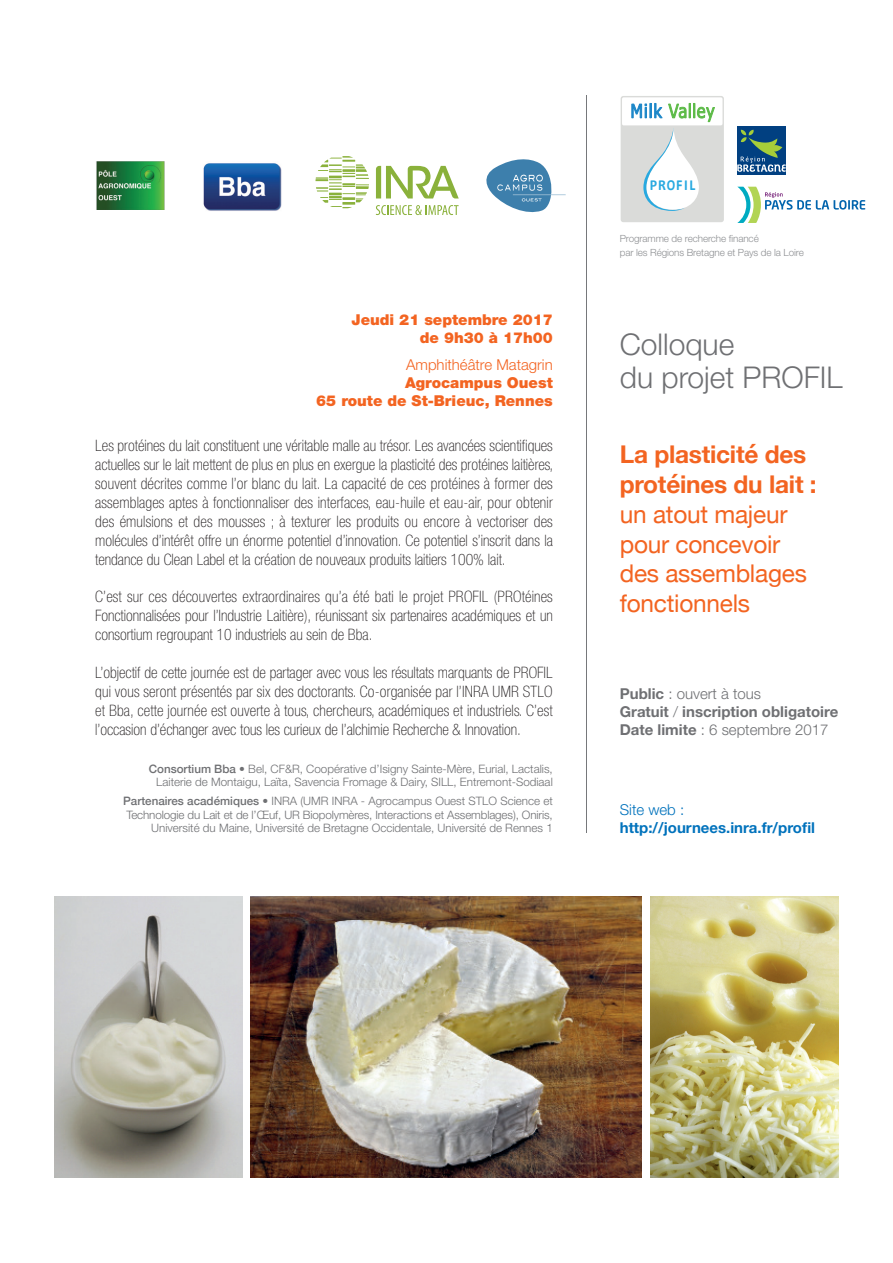
<style>
.page{position:relative;width:893px;height:1263px;background:#fff}
.page>*{position:absolute;margin:0;border:0;box-sizing:border-box;transform-origin:0 0}
.t1{font:300 30px/33px "Helvetica Neue LT Std";color:#6f7073}
.t2{font:24.45px/29.8px "Helvetica Neue";letter-spacing:-.01em;color:#f36421}
.t3{font:700 24.45px/29.8px "Helvetica Neue";letter-spacing:-.01em;color:#f36421}
.t4{font:100 condensed 15.75px/18.9px "Helvetica Neue LT Std";color:#231f20;text-align:justify}
.t5{font:700 15.3px "Calibri";letter-spacing:.08em;color:#28a9e0;scale:.91 1}
.t6{font:700 15px/18px "Helvetica Neue LT Std";color:#6f7073}
.t7{font:900 15px/18px "Helvetica Neue LT Std";color:#f36421;text-align:right}
.t8{font:700 15px "Helvetica Neue LT Std";color:#0072bc}
.t9{font:300 15px "Helvetica Neue LT Std";color:#f36421}
.t10{font:300 15px "Helvetica Neue LT Std";color:#0072bc}
.t11{font:300 11.55px/14px "Helvetica Neue LT Std";color:#6f7073;text-align:right}
.t12{font:300 9.9px/13.5px "Helvetica Neue LT Std";letter-spacing:-.01em;color:#8d8f92}
.s1{font-family:"Helvetica Neue";font-weight:500}
.s2{font-weight:300}
</style>
<div class="page">
<svg style="left:376px;top:166px;width:83px;height:32px"></svg>
<svg style="left:315px;top:156px;width:54px;height:52px"></svg>
<svg style="left:376px;top:205px;width:83px;height:10px"></svg>
<svg style="left:486px;top:159px;width:80px;height:53px"></svg>
<hr style="left:513px;top:195px;width:38px;height:1px;background:#fff">
<img style="left:203px;top:163px;width:79px;height:48px">
<hr style="left:586px;top:95px;width:1px;height:737px;background:#76787b">
<img style="left:250px;top:896px;width:392px;height:282px">
<img style="left:650px;top:896px;width:189px;height:282px">
<img style="left:54px;top:896px;width:188px;height:282px">
<img style="left:96px;top:162px;width:69px;height:48px">
<div style="left:621px;top:96px;width:103px;height:126px;background:#dadbd9;border-radius:3px"></div>
<div style="left:622px;top:97px;width:100px;height:28px;background:#fff;border-radius:2px"></div>
<svg style="left:632px;top:103px;width:83px;height:108px"></svg>
<div style="left:737px;top:126px;width:49px;height:49px;background:#014081"></div>
<svg style="left:737px;top:129px;width:49px;height:43px"></svg>
<svg style="left:737px;top:187px;width:128px;height:36px"></svg>
<p class="t7" style="left:351px;top:311px;width:203px">Jeudi 21 septembre 2017 de 9h30 à 17h00</p>
<p class="t9" style="left:406px;top:355px;width:148px">Amphithéâtre Matagrin</p>
<p class="t7" style="left:316px;top:373px;width:238px">Agrocampus Ouest<br>65 route de St-Brieuc, Rennes</p>
<p class="t4" style="left:95px;top:436px;width:460px">Les protéines du lait constituent une véritable malle au trésor. Les avancées scientifiques actuelles sur le lait mettent de plus en plus en exergue la plasticité des protéines laitières, souvent décrites comme l’or blanc du lait. La capacité de ces protéines à former des assemblages aptes à fonctionnaliser des interfaces, eau-huile et eau-air, pour obtenir des émulsions et des mousses ; à texturer les produits ou encore à vectoriser des molécules d’intérêt offre un énorme potentiel d’innovation. Ce potentiel s’inscrit dans la tendance du Clean Label et la création de nouveaux produits laitiers 100% lait.</p>
<p class="t4" style="left:95px;top:587px;width:459px">C’est sur ces découvertes extraordinaires qu’a été bati le projet PROFIL (PROtéines Fonctionnalisées pour l’Industrie Laitière), réunissant six partenaires académiques et un consortium regroupant 10 industriels au sein de Bba.</p>
<p class="t4" style="left:95px;top:663px;width:459px">L’objectif de cette journée est de partager avec vous les résultats marquants de PROFIL qui vous seront présentés par six des doctorants. Co-organisée par l’INRA UMR STLO et Bba, cette journée est ouverte à tous, chercheurs, académiques et industriels. C’est l’occasion d’échanger avec tous les curieux de l’alchimie Recherche &amp; Innovation.</p>
<p class="t11" style="left:149px;top:761px;width:405px"><span class="s1">Consortium Bba •</span> Bel, CF&amp;R, Coopérative d’Isigny Sainte-Mère, Eurial, Lactalis,<br>Laiterie de Montaigu, Laïta, Savencia Fromage &amp; Dairy, SILL, Entremont-Sodiaal</p>
<p class="t11" style="left:123px;top:793px;width:431px"><span class="s1">Partenaires académiques •</span> INRA (UMR INRA - Agrocampus Ouest STLO Science et<br>Technologie du Lait et de l’Œuf, UR Biopolymères, Interactions et Assemblages), Oniris,<br>Université du Maine, Université de Bretagne Occidentale, Université de Rennes 1</p>
<p class="t5" style="left:650px;top:176px;width:52px">PROFIL</p>
<p class="t12" style="left:620px;top:232px;width:186px">Programme de recherche financé<br>par les Régions Bretagne et Pays de la Loire</p>
<h1 class="t1" style="left:620px;top:327px;width:224px">Colloque<br>du projet PROFIL</h1>
<h2 class="t3" style="left:620px;top:440px;width:198px">La plasticité des protéines du lait :</h2>
<h2 class="t2" style="left:620px;top:500px;width:189px">un atout majeur pour concevoir des assemblages fonctionnels</h2>
<p class="t6" style="left:620px;top:684px;width:220px">Public <span class="s2">: ouvert à tous<br></span>Gratuit <span class="s2">/</span> inscription obligatoire<br>Date limite <span class="s2">: 6 septembre 2017</span></p>
<p class="t10" style="left:620px;top:800px;width:66px">Site web :</p>
<p class="t8" style="left:620px;top:818px;width:197px">http://journees.inra.fr/profil</p>
</div>
